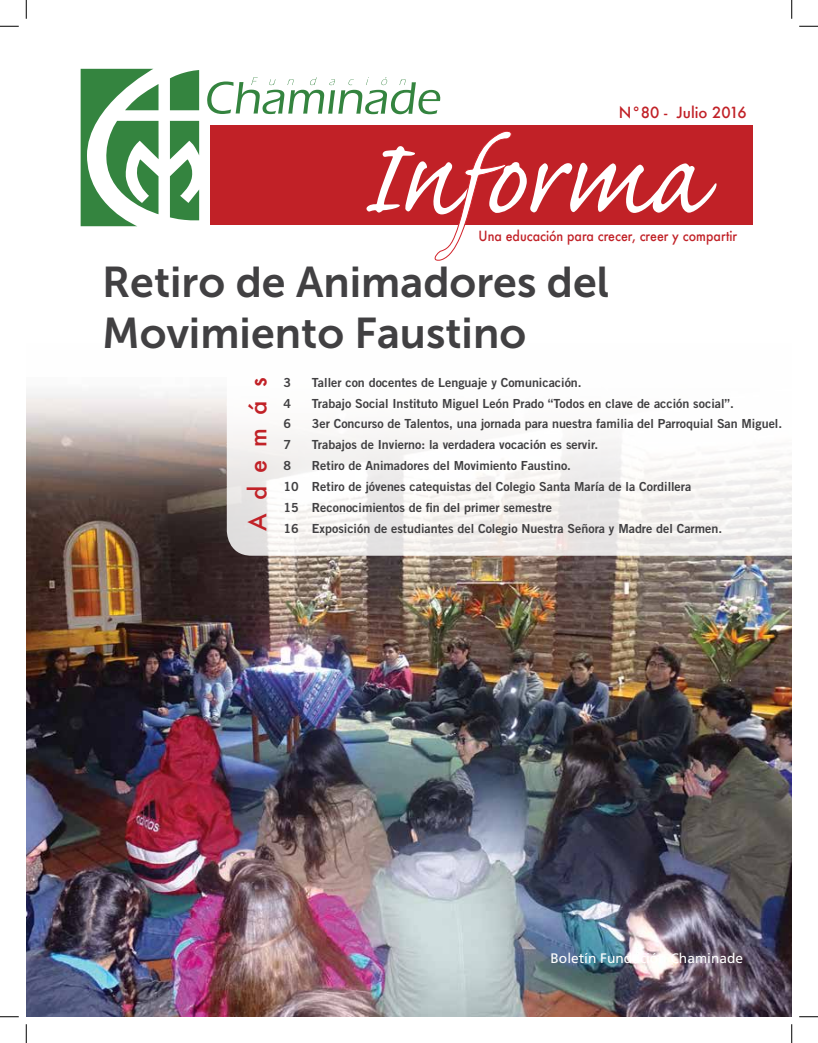
<style>
.page{position:relative;width:818px;height:1043px;background:#fff}
.page>*{position:absolute;margin:0;border:0;box-sizing:border-box;transform-origin:0 0}
.t1{font:42.88px/51.5px "Museo Sans 700";color:#414042}
.t2{font:500 23.75px "Futura";letter-spacing:.55em;color:#c12127}
.t3{font:500 15px "Futura";color:#c12127}
.t4{font:500 13.75px "Futura";color:#c12127;scale:.9 1}
.t5{font:13.75px "Frutiger LT Std";color:#fff}
.t6{font:12.5px/20.9px "Trade Gothic LT Std Bd 2";color:#414042}
</style>
<div class="page">
<img style="left:26px;top:393px;width:765px;height:623px">
<svg style="left:227px;top:393px;width:564px;height:162px;fill:#f9f7f5"></svg>
<div style="left:210px;top:125px;width:542px;height:100px;background:#c12127"></div>
<svg style="left:207px;top:77px;width:233px;height:37px"></svg>
<svg style="left:366px;top:131px;width:350px;height:129px"></svg>
<svg style="left:170px;top:121px;width:29px;height:100px"></svg>
<svg style="left:81px;top:69px;width:77px;height:157px"></svg>
<svg style="left:170px;top:70px;width:29px;height:40px"></svg>
<svg style="left:0;top:25px;width:19px;height:2px"></svg>
<svg style="left:799px;top:25px;width:19px;height:2px"></svg>
<svg style="left:0;top:1016px;width:19px;height:1px"></svg>
<svg style="left:799px;top:1016px;width:19px;height:1px"></svg>
<svg style="left:25px;top:0;width:2px;height:19px"></svg>
<svg style="left:25px;top:1024px;width:2px;height:18px"></svg>
<svg style="left:791px;top:0;width:1px;height:19px"></svg>
<svg style="left:791px;top:1024px;width:1px;height:18px"></svg>
<p class="t3" style="left:618px;top:102px;width:129px">N°80 - Julio 2016</p>
<p class="t4" style="left:478px;top:226px;width:289px">Una educación para crecer, creer y compartir</p>
<h1 class="t1" style="left:102px;top:256px;width:508px">Retiro de Animadores del<br>Movimiento Faustino</h1>
<h2 class="t2" style="left:241px;top:531px;width:155px;rotate:-90deg">Además</h2>
<p class="t6" style="left:283px;top:371px;width:9px">3</p>
<p class="t6" style="left:312px;top:371px;width:271px">Taller con docentes de Lenguaje y Comunicación.</p>
<p class="t6" style="left:283px;top:392px;width:9px">4</p>
<p class="t6" style="left:312px;top:392px;width:423px">Trabajo Social Instituto Miguel León Prado “Todos en clave de acción social”.</p>
<p class="t6" style="left:283px;top:413px;width:9px">6</p>
<p class="t6" style="left:312px;top:413px;width:471px">3er Concurso de Talentos, una jornada para nuestra familia del Parroquial San Miguel.</p>
<p class="t6" style="left:283px;top:434px;width:9px">7</p>
<p class="t6" style="left:312px;top:434px;width:288px">Trabajos de Invierno: la verdadera vocación es servir.</p>
<p class="t6" style="left:283px;top:455px;width:9px">8</p>
<p class="t6" style="left:283px;top:455px;width:440px;text-indent:28px">Retiro de Animadores del Movimiento Faustino.<br>10 Retiro de jóvenes catequistas del Colegio Santa María de la Cordillera<br>15 Reconocimientos de fin del primer semestre<br>16 Exposición de estudiantes del Colegio Nuestra Señora y Madre del Carmen.</p>
<p class="t5" style="left:550px;top:950px;width:194px">Boletín Fundación Chaminade</p>
</div>
